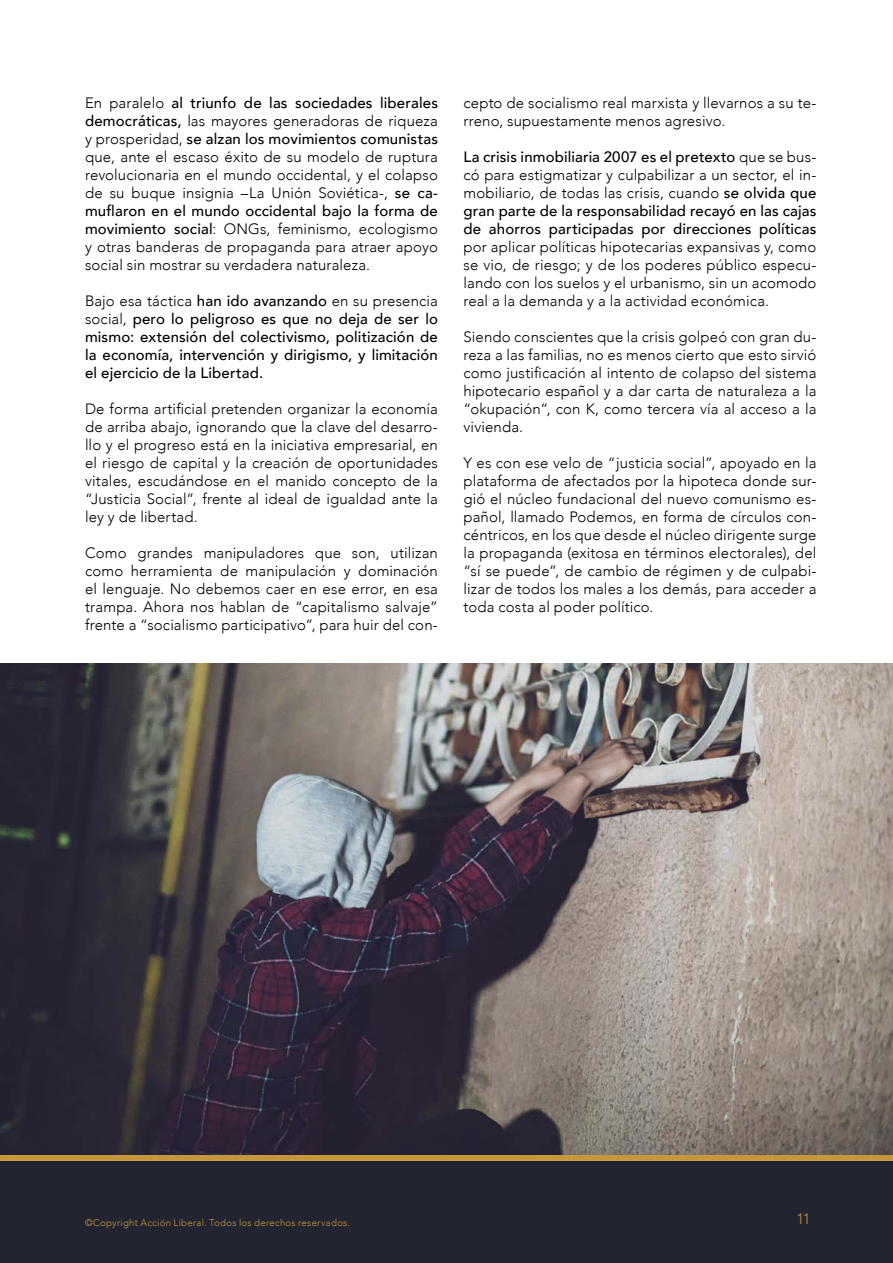
<style>
.page{position:relative;width:893px;height:1263px;background:#fff}
.page>*{position:absolute;margin:0;border:0;box-sizing:border-box;transform-origin:0 0}
.texto{font:300 15px/18px "Avenir";letter-spacing:.01em;color:#000;text-align:justify}
.texto-2{font:500 15px/18px "Avenir";letter-spacing:.01em;color:#000;text-align:justify}
.t1{font:300 15px "Avenir";color:#c5963a}
.t2{font:300 9.6px "Avenir";letter-spacing:.025em;color:#c5963a}
.s1{font-weight:500}
.s2{font-weight:300}
</style>
<div class="page">
<div style="left:0;top:1161px;width:893px;height:102px;background:#222432"></div>
<div style="left:0;top:1155px;width:893px;height:6px;background:#c5963a"></div>
<img style="left:0;top:663px;width:893px;height:492px">
<p class="texto" style="left:85px;top:94px;width:354px">En paralelo <span class="s1">al triunfo de las sociedades liberales democráticas,</span> las mayores generadoras de riqueza y prosperidad, <span class="s1">se alzan los movimientos comunistas </span>que, ante el escaso éxito de su modelo de ruptura revolucionaria en el mundo occidental, y el colapso de su buque insignia –La Unión Soviética-, <span class="s1">se ca&shy;muflaron en el mundo occidental bajo la forma de movimiento social</span>: ONGs, feminismo, ecologismo y otras banderas de propaganda para atraer apoyo social sin mostrar su verdadera naturaleza.</p>
<p class="texto-2" style="left:85px;top:291px;width:354px"><span class="s2">Bajo esa táctica</span> han ido avanzando <span class="s2">en su presencia social,</span> pero lo peligroso es que no deja de ser lo mismo: extensión del colectivismo, politización de la economía, intervención y dirigismo, y limitación el ejercicio de la Libertad.</p>
<p class="texto" style="left:85px;top:400px;width:354px">De forma artificial pretenden organizar la economía de arriba abajo, ignorando que la clave del desarro&shy;llo y el progreso está en la iniciativa empresarial, en el riesgo de capital y la creación de oportunidades vitales, escudándose en el manido concepto de la “Justicia Social”, frente al ideal de igualdad ante la ley y de libertad.</p>
<p class="texto" style="left:85px;top:544px;width:354px">Como grandes manipuladores que son, utilizan como herramienta de manipulación y dominación el lenguaje. No debemos caer en ese error, en esa trampa. Ahora nos hablan de “capitalismo salvaje” frente a “socialismo participativo”, para huir del con-</p>
<p class="texto" style="left:463px;top:94px;width:354px">cepto de socialismo real marxista y llevarnos a su te&shy;rreno, supuestamente menos agresivo.</p>
<p class="texto" style="left:463px;top:148px;width:354px"><span class="s1">La crisis inmobiliaria 2007 es el pretexto</span> que se bus&shy;có para estigmatizar y culpabilizar a un sector, el in&shy;mobiliario, de todas las crisis, cuando <span class="s1">se olvida que gran parte de la responsabilidad recayó en las cajas de ahorros participadas por direcciones políticas </span>por aplicar políticas hipotecarias expansivas y, como se vio, de riesgo; y de los poderes público especu&shy;lando con los suelos y el urbanismo, sin un acomodo real a la demanda y a la actividad económica.</p>
<p class="texto" style="left:463px;top:328px;width:354px">Siendo conscientes que la crisis golpeó con gran du&shy;reza a las familias, no es menos cierto que esto sirvió como justificación al intento de colapso del sistema hipotecario español y a dar carta de naturaleza a la “okupación”, con K, como tercera vía al acceso a la vivienda.</p>
<p class="texto" style="left:463px;top:454px;width:354px">Y es con ese velo de “justicia social”, apoyado en la plataforma de afectados por la hipoteca donde sur&shy;gió el núcleo fundacional del nuevo comunismo es&shy;pañol, llamado Podemos, en forma de círculos con&shy;céntricos, en los que desde el núcleo dirigente surge la propaganda (exitosa en términos electorales), del “sí se puede”, de cambio de régimen y de culpabi&shy;lizar de todos los males a los demás, para acceder a toda costa al poder político.</p>
<p class="t2" style="left:85px;top:1217px;width:267px">©Copyright Acción Liberal. Todos los derechos reservados.</p>
<p class="t1" style="left:796px;top:1210px;width:16px">11</p>
</div>
